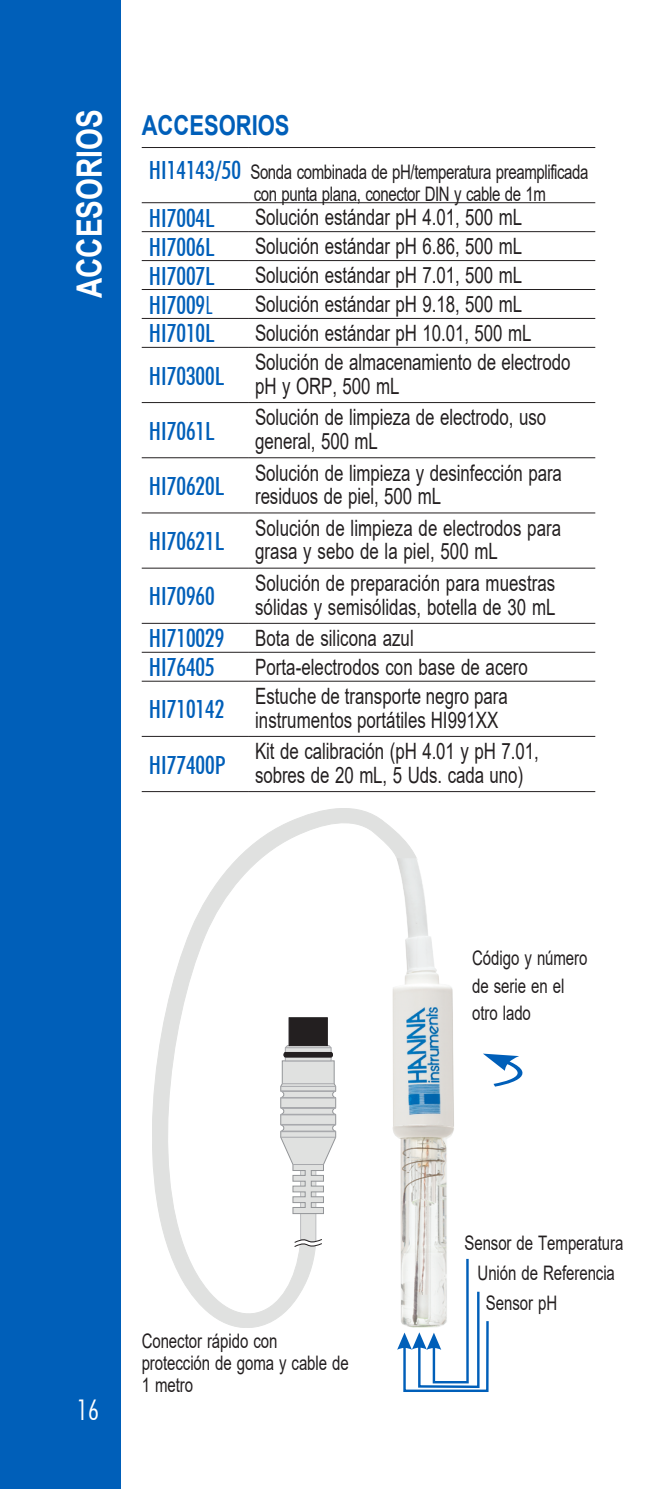
<style>
.page{position:relative;width:652px;height:1489px;background:#fff}
.page>*{position:absolute;margin:0;border:0;box-sizing:border-box;transform-origin:0 0}
.t1{font:700 35px "Arial";color:#fff;scale:.8 1}
.t2{font:300 condensed 28.5px "Futura BT";color:#fff}
.t3{font:700 27.5px "Arial";color:#005fb9;scale:.8 1}
.t4{font:500 condensed 25px "Futura BT";color:#005fb9}
.t5{font:22.5px/23.8px "Arial";letter-spacing:-.005em;color:#231f20;scale:.75 1}
.t6{font:20px/27.5px "Arial";letter-spacing:-.005em;color:#231f20;scale:.75 1}
.t7{font:20px/22px "Arial";letter-spacing:-.025em;color:#231f20;scale:.75 1}
.s1{font-family:"Futura BT";font-weight:500;font-stretch:condensed;font-size:25px;color:#005fb9}
.s2{font-weight:300}
</style>
<div class="page">
<div style="left:0;top:0;width:120px;height:1488px;background:#005fb9"></div>
<hr style="left:142px;top:147px;width:106px;height:1px;background:#231f20">
<hr style="left:248px;top:147px;width:347px;height:1px;background:#231f20">
<hr style="left:142px;top:202px;width:106px;height:1px;background:#231f20">
<hr style="left:248px;top:202px;width:347px;height:1px;background:#231f20">
<hr style="left:142px;top:231px;width:106px;height:1px;background:#231f20">
<hr style="left:248px;top:231px;width:347px;height:1px;background:#231f20">
<hr style="left:142px;top:260px;width:106px;height:1px;background:#231f20">
<hr style="left:248px;top:260px;width:347px;height:1px;background:#231f20">
<hr style="left:142px;top:289px;width:106px;height:1px;background:#231f20">
<hr style="left:248px;top:289px;width:347px;height:1px;background:#231f20">
<hr style="left:142px;top:318px;width:106px;height:1px;background:#231f20">
<hr style="left:248px;top:318px;width:347px;height:1px;background:#231f20">
<hr style="left:142px;top:347px;width:106px;height:1px;background:#231f20">
<hr style="left:248px;top:347px;width:347px;height:1px;background:#231f20">
<hr style="left:142px;top:402px;width:106px;height:1px;background:#231f20">
<hr style="left:248px;top:402px;width:347px;height:1px;background:#231f20">
<hr style="left:142px;top:457px;width:106px;height:1px;background:#231f20">
<hr style="left:248px;top:457px;width:347px;height:1px;background:#231f20">
<hr style="left:142px;top:512px;width:106px;height:1px;background:#231f20">
<hr style="left:248px;top:512px;width:347px;height:1px;background:#231f20">
<hr style="left:142px;top:567px;width:106px;height:1px;background:#231f20">
<hr style="left:248px;top:567px;width:347px;height:1px;background:#231f20">
<hr style="left:142px;top:623px;width:106px;height:1px;background:#231f20">
<hr style="left:248px;top:623px;width:347px;height:1px;background:#231f20">
<hr style="left:142px;top:652px;width:106px;height:1px;background:#231f20">
<hr style="left:248px;top:652px;width:347px;height:1px;background:#231f20">
<hr style="left:142px;top:680px;width:106px;height:1px;background:#231f20">
<hr style="left:248px;top:680px;width:347px;height:1px;background:#231f20">
<hr style="left:142px;top:736px;width:106px;height:1px;background:#231f20">
<hr style="left:248px;top:736px;width:347px;height:1px;background:#231f20">
<hr style="left:142px;top:791px;width:106px;height:1px;background:#231f20">
<hr style="left:248px;top:791px;width:347px;height:1px;background:#231f20">
<svg style="left:152px;top:808px;width:265px;height:519px"></svg>
<svg style="left:281px;top:1017px;width:55px;height:233px"></svg>
<div style="left:289px;top:1017px;width:39px;height:28px;background:#231f20;border:1px solid #231f20"></div>
<img style="left:393px;top:858px;width:61px;height:469px">
<svg style="left:397px;top:1258px;width:92px;height:133px"></svg>
<svg style="left:483px;top:1053px;width:39px;height:33px"></svg>
<h1 class="t1" style="left:65px;top:298px;width:237px;rotate:-90deg">ACCESORIOS</h1>
<p class="t3" style="left:142px;top:106px;width:186px">ACCESORIOS</p>
<p class="t7" style="left:254px;top:161px;width:448px;text-indent:-105px"><span class="s1">HI14143/50</span> Sonda combinada de pH/temperatura preamplificada con punta plana, conector DIN y cable de 1m</p>
<p class="t4" style="left:149px;top:203px;width:67px">HI7004L</p>
<p class="t5" style="left:255px;top:205px;width:358px">Solución estándar pH 4.01, 500 mL</p>
<p class="t4" style="left:149px;top:231px;width:67px">HI7006L</p>
<p class="t5" style="left:255px;top:234px;width:358px">Solución estándar pH 6.86, 500 mL</p>
<p class="t4" style="left:149px;top:260px;width:67px">HI7007L</p>
<p class="t5" style="left:255px;top:263px;width:358px">Solución estándar pH 7.01, 500 mL</p>
<p class="t4" style="left:149px;top:289px;width:65px">HI7009<span class="s2">L</span></p>
<p class="t5" style="left:255px;top:292px;width:358px">Solución estándar pH 9.18, 500 mL</p>
<p class="t4" style="left:149px;top:318px;width:67px">HI7010L</p>
<p class="t5" style="left:255px;top:321px;width:370px">Solución estándar pH 10.01, 500 mL</p>
<p class="t4" style="left:149px;top:360px;width:77px">HI70300L</p>
<p class="t5" style="left:255px;top:350px;width:422px">Solución de almacenamiento de electrodo pH y ORP, 500 mL</p>
<p class="t4" style="left:149px;top:415px;width:67px">HI7061L</p>
<p class="t4" style="left:149px;top:471px;width:77px">HI70620L</p>
<p class="t4" style="left:149px;top:526px;width:77px">HI70621L</p>
<p class="t5" style="left:255px;top:405px;width:390px">Solución de limpieza de electrodo, uso general, 500 mL</p>
<p class="t5" style="left:255px;top:460px;width:411px">Solución de limpieza y desinfección para residuos de piel, 500 mL</p>
<p class="t5" style="left:255px;top:516px;width:410px">Solución de limpieza de electrodos para grasa y sebo de la piel, 500 mL</p>
<p class="t5" style="left:255px;top:571px;width:402px">Solución de preparación para muestras sólidas y semisólidas, botella de 30 mL</p>
<p class="t5" style="left:149px;top:626px;width:355px"><span class="s1">HI710029</span> Bota de silicona azul</p>
<p class="t4" style="left:149px;top:652px;width:68px">HI76405</p>
<p class="t5" style="left:255px;top:655px;width:365px">Porta-electrodos con base de acero</p>
<p class="t4" style="left:149px;top:694px;width:77px">HI710142</p>
<p class="t4" style="left:149px;top:581px;width:68px">HI70960</p>
<p class="t5" style="left:255px;top:684px;width:339px">Estuche de transporte negro para instrumentos portátiles HI991XX</p>
<p class="t4" style="left:149px;top:749px;width:78px">HI77400P</p>
<p class="t5" style="left:255px;top:739px;width:380px">Kit de calibración (pH 4.01 y pH 7.01, sobres de 20 mL, 5 Uds. cada uno)</p>
<p class="t6" style="left:472px;top:944px;width:155px">Código y número de serie en el otro lado</p>
<p class="t2" style="left:77px;top:1392px;width:24px">16</p>
<p class="t6" style="left:142px;top:1329px;width:278px;line-height:22px">Conector rápido con protección de goma y cable de<br>1 metro</p>
<p class="t6" style="left:464px;top:1228px;width:213px">Sensor de Temperatura</p>
<p class="t6" style="left:478px;top:1258px;width:185px">Unión de Referencia</p>
<p class="t6" style="left:486px;top:1288px;width:96px">Sensor pH</p>
</div>
